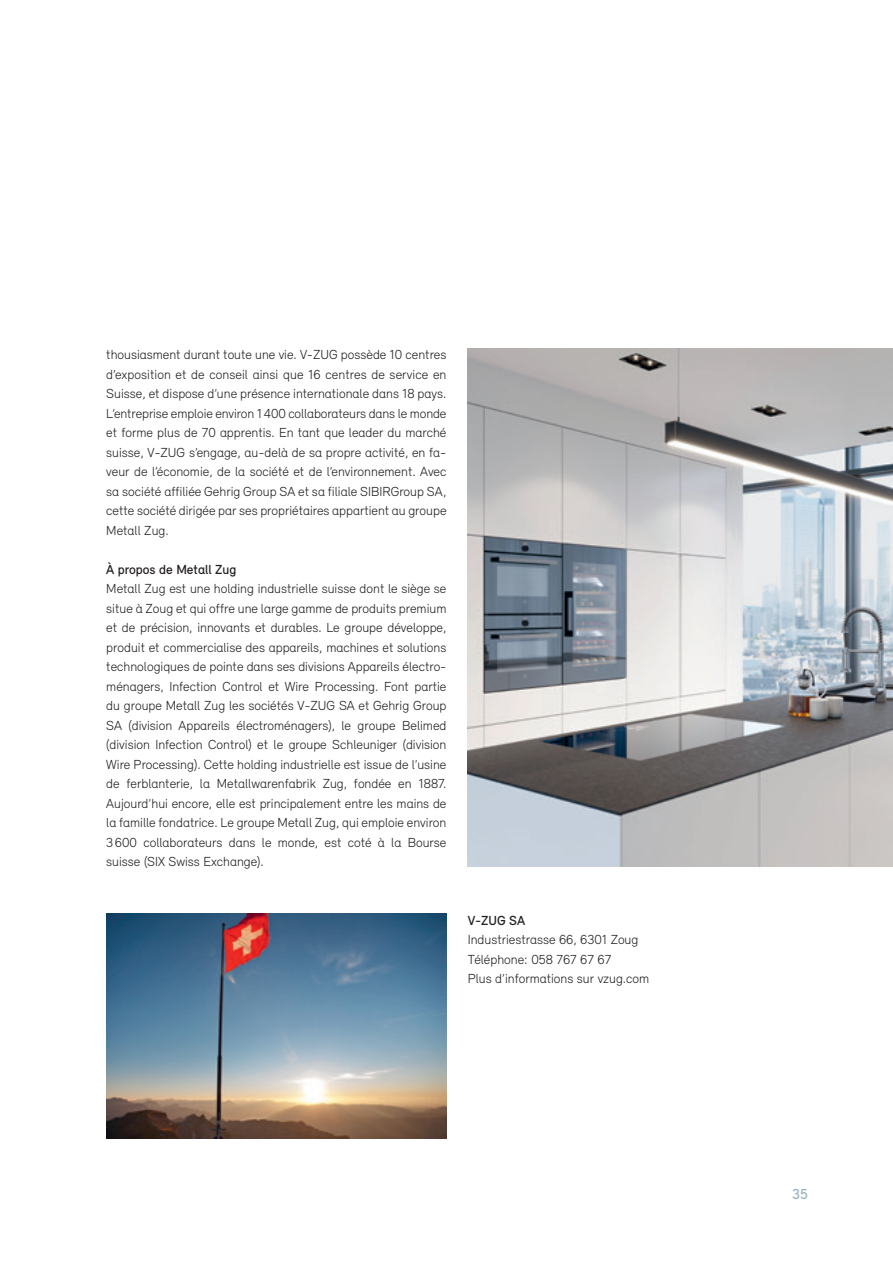
<style>
.page{position:relative;width:893px;height:1263px;background:#fff}
.page>*{position:absolute;margin:0;border:0;box-sizing:border-box;transform-origin:0 0}
.t1{font:500 15px "Relevant";color:#9bb4bd}
.t2{font:300 13.5px/19.5px "Relevant";color:#231f20;text-align:justify}
.t3{font:500 13.5px "Relevant";color:#231f20}
</style>
<div class="page">
<img style="left:468px;top:349px;width:425px;height:517px">
<img style="left:106px;top:914px;width:340px;height:225px">
<p class="t2" style="left:106px;top:345px;width:342px">thousiasment durant toute une vie. V-ZUG possède 10 centres d’exposition et de conseil ainsi que 16 centres de service en Suisse, et dispose d’une présence internationale dans 18 pays.<br>L’entreprise emploie environ 1400 collaborateurs dans le monde et forme plus de 70 apprentis. En tant que leader du marché suisse, V-ZUG s’engage, au-delà de sa propre activité, en fa&shy;veur de l’économie, de la société et de l’environnement. Avec sa société affiliée Gehrig Group SA et sa filiale SIBIRGroup SA, cette société dirigée par ses propriétaires appartient au groupe Metall Zug.</p>
<p class="t3" style="left:106px;top:561px;width:132px">À propos de Metall Zug</p>
<p class="t2" style="left:106px;top:578px;width:342px">Metall Zug est une holding industrielle suisse dont le siège se situe à Zoug et qui offre une large gamme de produits premium et de précision, innovants et durables. Le groupe développe, produit et commercialise des appareils, machines et solutions technologiques de pointe dans ses divisions Appareils électro&shy;ménagers, Infection Control et Wire Processing. Font partie du groupe Metall Zug les sociétés V-ZUG SA et Gehrig Group SA (division Appareils électroménagers), le groupe Belimed (division Infection Control) et le groupe Schleuniger (division Wire Processing). Cette holding industrielle est issue de l’usine de ferblanterie, la Metallwarenfabrik Zug, fondée en 1887.<br>Aujourd’hui encore, elle est principalement entre les mains de la famille fondatrice. Le groupe Metall Zug, qui emploie environ 3600 collaborateurs dans le monde, est coté à la Bourse suisse (SIX Swiss Exchange).</p>
<p class="t3" style="left:468px;top:912px;width:59px">V-ZUG SA</p>
<p class="t2" style="left:468px;top:929px;width:183px;text-align:left">Industriestrasse 66, 6301 Zoug<br>Téléphone: 058 767 67 67<br>Plus d’informations sur vzug.com</p>
<p class="t1" style="left:792px;top:1185px;width:17px">35</p>
</div>
